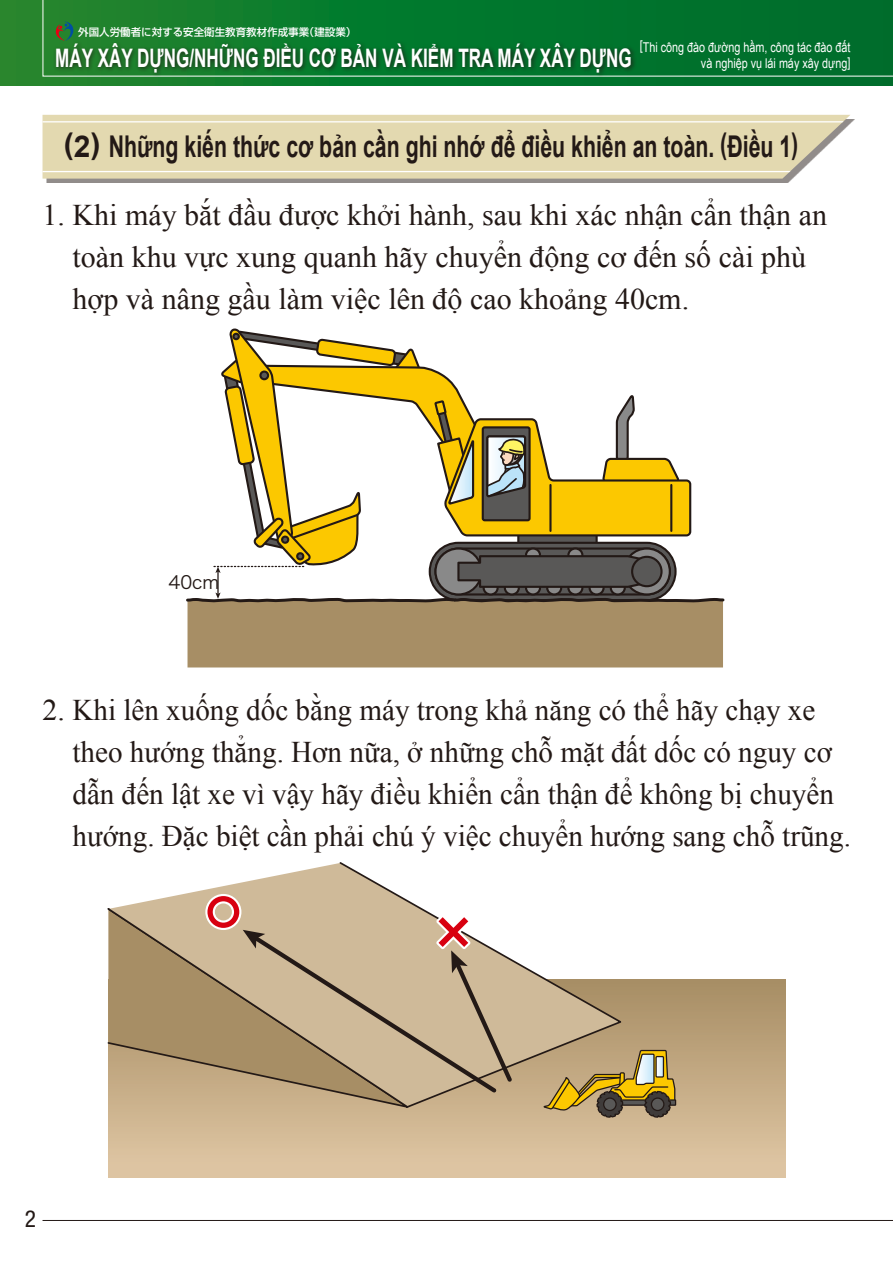
<style>
.page{position:relative;width:893px;height:1263px;background:#fff}
.page>*{position:absolute;margin:0;border:0;box-sizing:border-box;transform-origin:0 0}
.t1{font:30px/42px "Times New Roman";color:#231916}
.t2{font:700 30px "Arial";color:#231916}
.t3{font:700 25.5px "Arial";color:#fff;scale:.67 1}
.t4{font:condensed 23.4px "Helvetica Neue LT Std";color:#231916}
.t5{font:18px "Hira Kaku Pro W3";color:#231916}
.t6{font:13.5px/16.5px "Arial";color:#fff;text-align:right;scale:.8 1}
.t7{font:500 10.5px "Shin Go Pro";color:#fff}
</style>
<div class="page">
<hr style="left:43px;top:1220px;width:850px;height:1px;background:#231916">
<div style="left:0;top:0;width:893px;height:85px;background:linear-gradient(to right,#1e862d,#006c2c)"></div>
<svg style="left:42px;top:0;width:851px;height:77px;background:#08772e"></svg>
<svg style="left:186px;top:328px;width:538px;height:339px"></svg>
<div style="left:108px;top:980px;width:677px;height:198px;background:linear-gradient(to bottom,#a78d64,#e0c7a5)"></div>
<svg style="left:543px;top:1029px;width:133px;height:104px;background:#b69f70"></svg>
<svg style="left:108px;top:862px;width:516px;height:247px"></svg>
<svg style="left:205px;top:894px;width:310px;height:202px;background:#c4ad8f"></svg>
<div style="left:54px;top:40px;width:583px;height:38px;background:#231916;opacity:.75"></div>
<svg style="left:56px;top:21px;width:17px;height:20px"></svg>
<div style="left:47px;top:119px;width:808px;height:64px;background:#231916;opacity:.5"></div>
<svg style="left:43px;top:115px;width:807px;height:64px;background:#e2d9b2"></svg>
<svg style="left:43px;top:121px;width:801px;height:1px"></svg>
<svg style="left:43px;top:171px;width:748px;height:1px"></svg>
<p class="t7" style="left:78px;top:23px;width:280px">外国人労働者に対する安全衛生教育教材作成事業（建設業）</p>
<p class="t3" style="left:55px;top:41px;width:862px">MÁY XÂY DỰNG/NHỮNG ĐIỀU CƠ BẢN VÀ KIỂM TRA MÁY XÂY DỰNG</p>
<p class="t6" style="left:640px;top:39px;width:265px">[Thi công đào đường hầm, công tác đào đất và nghiệp vụ lái máy xây dựng]</p>
<p class="t2" style="left:64px;top:127px;width:736px">(2) Những kiến thức cơ bản cần ghi nhớ để điều khiển an toàn. (Điều 1)</p>
<p class="t1" style="left:73px;top:193px;width:756px;text-indent:-30px">1. Khi máy bắt đầu được khởi hành, sau khi xác nhận cẩn thận an toàn khu vực xung quanh hãy chuyển động cơ đến số cài phù hợp và nâng gầu làm việc lên độ cao khoảng 40cm.</p>
<p class="t5" style="left:168px;top:567px;width:52px">40cm</p>
<p class="t1" style="left:73px;top:689px;width:780px;text-indent:-30px">2. Khi lên xuống dốc bằng máy trong khả năng có thể hãy chạy xe theo hướng thẳng. Hơn nữa, ở những chỗ mặt đất dốc có nguy cơ dẫn đến lật xe vì vậy hãy điều khiển cẩn thận để không bị chuyển hướng. Đặc biệt cần phải chú ý việc chuyển hướng sang chỗ trũng.</p>
<p class="t4" style="left:25px;top:1205px;width:13px">2</p>
</div>
